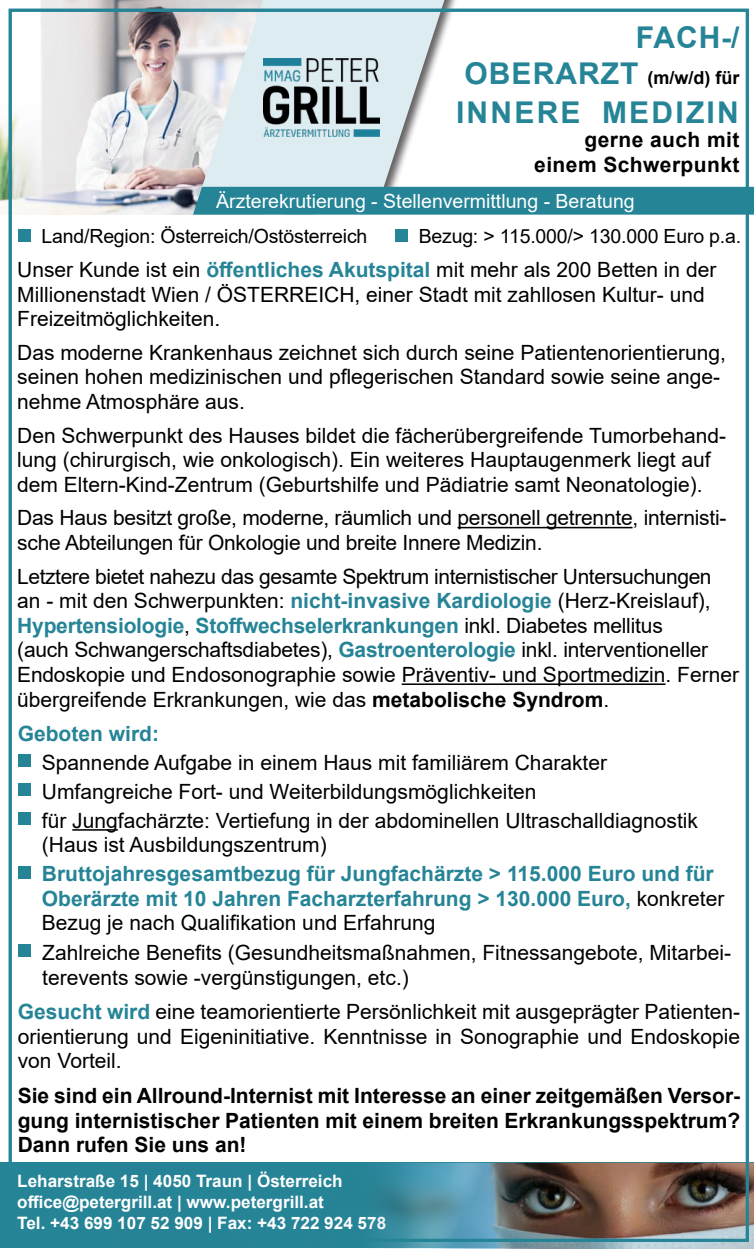
<style>
.page{position:relative;width:754px;height:1249px;background:#fff}
.page>*{position:absolute;margin:0;border:0;box-sizing:border-box;transform-origin:0 0}
.t1{font:700 30px "Arial";letter-spacing:.075em;color:#268497}
.t2{font:21px/24.6px "Arial";color:#000}
.t3{font:700 21px/24.6px "Arial";color:#268497}
.t4{font:700 21px/24.6px "Arial";color:#000;text-align:justify}
.t5{font:700 21px "Arial";letter-spacing:.02em;color:#000}
.t6{font:19.5px "Arial";letter-spacing:-.01em;color:#000}
.t7{font:19.5px "Arial";color:#fff}
.t8{font:700 18px "Arial";color:#000}
.t9{font:700 17.1px "Arial";color:#fff}
.s1{font-size:30px;color:#268497}
.s2{font-weight:700;color:#268497}
.s3{font-weight:700}
.s4{font-weight:400;color:#000}
</style>
<div class="page">
<img style="left:0;top:0;width:199px;height:215px">
<div style="left:199px;top:0;width:265px;height:203px;background:#231f20;opacity:.7"></div>
<svg style="left:201px;top:0;width:243px;height:187px;background:#dae6ea"></svg>
<img style="left:263px;top:59px;width:116px;height:78px">
<div style="left:0;top:1163px;width:754px;height:85px;background:#268497"></div>
<img style="left:378px;top:1163px;width:376px;height:86px">
<div style="left:193px;top:187px;width:561px;height:28px;background:#268497"></div>
<div style="left:18px;top:229px;width:12px;height:13px;background:#268497"></div>
<div style="left:395px;top:229px;width:13px;height:13px;background:#268497"></div>
<hr style="left:457px;top:527px;width:175px;height:1px;background:#000">
<hr style="left:402px;top:683px;width:263px;height:2px;background:#000">
<div style="left:18px;top:755px;width:12px;height:12px;background:#268497"></div>
<div style="left:18px;top:783px;width:12px;height:13px;background:#268497"></div>
<hr style="left:72px;top:829px;width:46px;height:2px;background:#000">
<div style="left:18px;top:812px;width:12px;height:13px;background:#268497"></div>
<div style="left:18px;top:866px;width:12px;height:13px;background:#268497"></div>
<div style="left:18px;top:945px;width:12px;height:12px;background:#268497"></div>
<p class="t1" style="left:636px;top:16px;width:105px">FACH-/</p>
<p class="t8" style="left:464px;top:65px;width:276px"><span class="s1">OBERARZT</span> (m/w/d) für</p>
<p class="t1" style="left:456px;top:91px;width:284px">INNERE MEDIZIN</p>
<p class="t5" style="left:584px;top:125px;width:156px">gerne auch mit</p>
<p class="t5" style="left:534px;top:150px;width:207px">einem Schwerpunkt</p>
<p class="t7" style="left:216px;top:188px;width:420px">Ärzterekrutierung - Stellenvermittlung - Beratung</p>
<p class="t6" style="left:42px;top:222px;width:327px">Land/Region: Österreich/Ostösterreich</p>
<p class="t6" style="left:419px;top:222px;width:324px">Bezug: &gt; 115.000/&gt; 130.000 Euro p.a.</p>
<p class="t2" style="left:17px;top:257px;width:700px">Unser Kunde ist ein <span class="s2">öffentliches Akutspital</span> mit mehr als 200 Betten in der</p>
<p class="t2" style="left:17px;top:282px;width:689px">Millionenstadt Wien / ÖSTERREICH, einer Stadt mit zahllosen Kultur- und</p>
<p class="t2" style="left:17px;top:306px;width:205px">Freizeitmöglichkeiten.</p>
<p class="t2" style="left:17px;top:340px;width:710px">Das moderne Krankenhaus zeichnet sich durch seine Patientenorientierung,</p>
<p class="t2" style="left:17px;top:365px;width:704px">seinen hohen medizinischen und pflegerischen Standard sowie seine ange&shy;nehme Atmosphäre aus.</p>
<p class="t2" style="left:17px;top:423px;width:710px">Den Schwerpunkt des Hauses bildet die fächerübergreifende Tumorbehand&shy;lung (chirurgisch, wie onkologisch). Ein weiteres Hauptaugenmerk liegt auf dem Eltern-Kind-Zentrum (Geburtshilfe und Pädiatrie samt Neonatologie).</p>
<p class="t2" style="left:17px;top:506px;width:710px">Das Haus besitzt große, moderne, räumlich und personell getrennte, internisti&shy;sche Abteilungen für Onkologie und breite Innere Medizin.</p>
<p class="t2" style="left:17px;top:564px;width:723px">Letztere bietet nahezu das gesamte Spektrum internistischer Untersuchungen an - mit den Schwerpunkten: <span class="s2">nicht-invasive Kardiologie</span> (Herz-Kreislauf), <span class="s2">Hypertensiologie</span>, <span class="s2">Stoffwechselerkrankungen</span> inkl. Diabetes mellitus<br>(auch Schwangerschaftsdiabetes), <span class="s2">Gastroenterologie</span> inkl. interventioneller Endoskopie und Endosonographie sowie Präventiv- und Sportmedizin. Ferner übergreifende Erkrankungen, wie das <span class="s3">metabolische Syndrom</span>.</p>
<p class="t3" style="left:18px;top:722px;width:143px">Geboten wird:</p>
<p class="t2" style="left:42px;top:748px;width:566px;line-height:28.8px">Spannende Aufgabe in einem Haus mit familiärem Charakter<br>Umfangreiche Fort- und Weiterbildungsmöglichkeiten</p>
<p class="t2" style="left:42px;top:808px;width:657px">für Jungfachärzte: Vertiefung in der abdominellen Ultraschalldiagnostik (Haus ist Ausbildungszentrum)</p>
<p class="t3" style="left:42px;top:862px;width:684px">Bruttojahresgesamtbezug für Jungfachärzte &gt; 115.000 Euro und für<br>Oberärzte mit 10 Jahren Facharzterfahrung &gt; 130.000 Euro, <span class="s4">konkreter<br>Bezug je nach Qualifikation und Erfahrung</span></p>
<p class="t2" style="left:42px;top:940px;width:690px">Zahlreiche Benefits (Gesundheitsmaßnahmen, Fitnessangebote, Mitarbei&shy;terevents sowie -vergünstigungen, etc.)</p>
<p class="t2" style="left:18px;top:999px;width:724px;text-align:justify"><span class="s2">Gesucht wird</span> eine teamorientierte Persönlichkeit mit ausgeprägter Patienten&shy;orientierung und Eigeninitiative. Kenntnisse in Sonographie und Endoskopie von Vorteil.</p>
<p class="t4" style="left:18px;top:1084px;width:724px">Sie sind ein Allround-Internist mit Interesse an einer zeitgemäßen Versor&shy;gung internistischer Patienten mit einem breiten Erkrankungsspektrum?<br>Dann rufen Sie uns an!</p>
<p class="t9" style="left:17px;top:1169px;width:327px">Leharstraße 15 | 4050 Traun | Österreich</p>
<p class="t9" style="left:17px;top:1190px;width:308px">office@petergrill.at | www.petergrill.at</p>
<p class="t9" style="left:17px;top:1211px;width:370px">Tel. +43 699 107 52 909 | Fax: +43 722 924 578</p>
</div>
